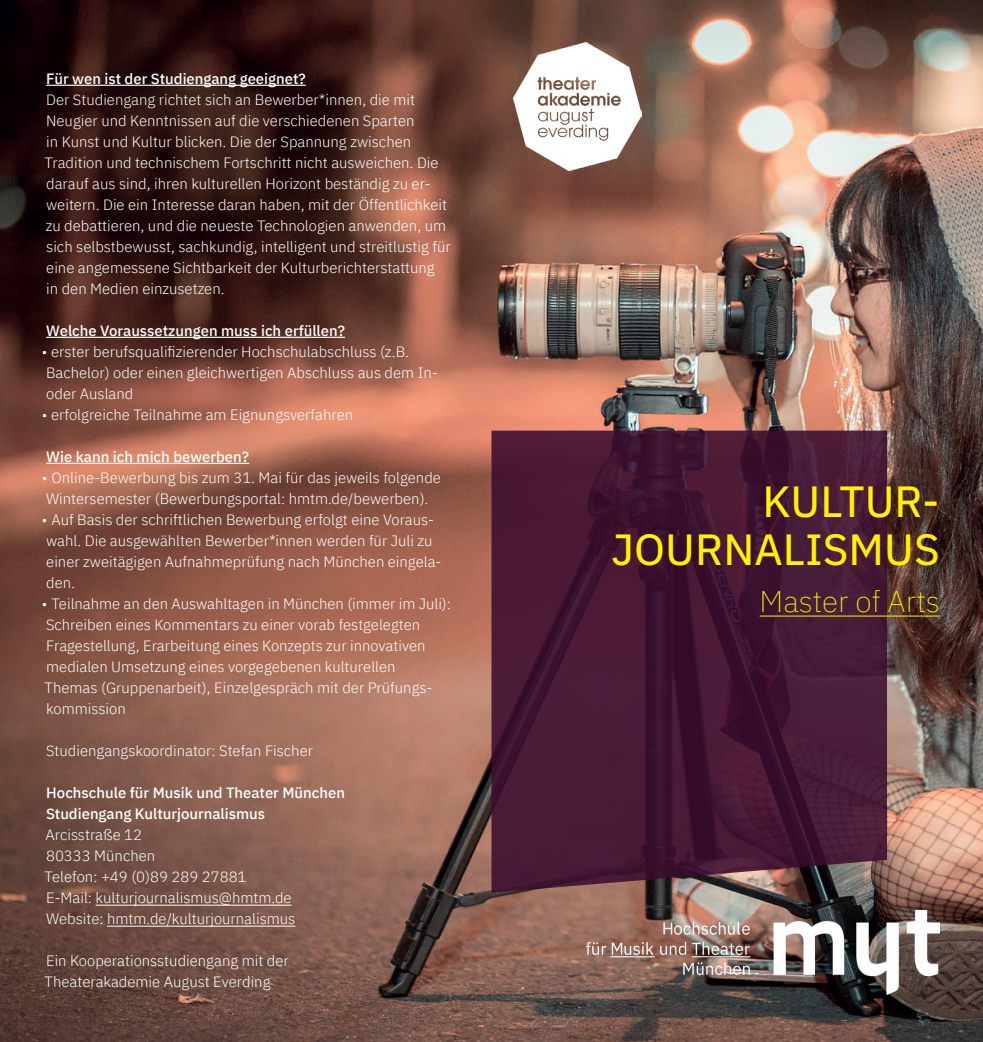
<style>
.page{position:relative;width:983px;height:1042px;background:#fff}
.page>*{position:absolute;margin:0;border:0;box-sizing:border-box;transform-origin:0 0}
.t1{font:43.75px/47.2px "IBM Plex Sans Text";color:#fff101;text-align:right}
.t2{font:200 29.75px "IBM Plex Sans";color:#fff101}
.t3{font:300 14.88px/21px "IBM Plex Sans";color:#fff}
.t4{font:500 14.88px/21px "IBM Plex Sans";color:#fff}
</style>
<div class="page">
<img style="left:0;top:0;width:982px;height:1042px">
<svg style="left:491px;top:431px;width:395px;height:462px;background:#471a34"></svg>
<hr style="left:759px;top:616px;width:180px;height:1px;background:#fff101">
<hr style="left:46px;top:85px;width:260px;height:1px;background:#fff">
<hr style="left:46px;top:337px;width:299px;height:1px;background:#fff">
<hr style="left:46px;top:463px;width:203px;height:1px;background:#fff">
<hr style="left:96px;top:905px;width:195px;height:1px;background:#fff">
<hr style="left:107px;top:926px;width:188px;height:1px;background:#fff">
<img style="left:513px;top:42px;width:128px;height:128px">
<img style="left:586px;top:911px;width:353px;height:83px">
<p class="t4" style="left:46px;top:67px;width:261px">Für wen ist der Studiengang geeignet?</p>
<p class="t3" style="left:45px;top:88px;width:407px">Der Studiengang richtet sich an Bewerber*innen, die mit Neugier und Kenntnissen auf die verschiedenen Sparten<br>in Kunst und Kultur blicken. Die der Spannung zwischen Tradition und technischem Fortschritt nicht ausweichen. Die darauf aus sind, ihren kulturellen Horizont beständig zu er&shy;weitern. Die ein Interesse daran haben, mit der Öffentlichkeit zu debattieren, und die neueste Technologien anwenden, um sich selbstbewusst, sachkundig, intelligent und streitlustig für eine angemessene Sichtbarkeit der Kulturberichterstattung<br>in den Medien einzusetzen.</p>
<p class="t4" style="left:46px;top:319px;width:300px">Welche Voraussetzungen muss ich erfüllen?</p>
<p class="t3" style="left:42px;top:340px;width:397px">• erster berufsqualifizierender Hochschulabschluss (z.B.<br>Bachelor) oder einen gleichwertigen Abschluss aus dem In&shy;oder Ausland</p>
<p class="t3" style="left:42px;top:403px;width:312px">• erfolgreiche Teilnahme am Eignungsverfahren</p>
<p class="t4" style="left:46px;top:445px;width:204px">Wie kann ich mich bewerben?</p>
<p class="t3" style="left:42px;top:466px;width:400px">• Online-Bewerbung bis zum 31. Mai für das jeweils folgende<br>Wintersemester (Bewerbungsportal: hmtm.de/bewerben).</p>
<p class="t3" style="left:42px;top:508px;width:401px">• Auf Basis der schriftlichen Bewerbung erfolgt eine Voraus&shy;wahl. Die ausgewählten Bewerber*innen werden für Juli zu einer zweitägigen Aufnahmeprüfung nach München eingela&shy;den.</p>
<p class="t3" style="left:42px;top:592px;width:410px">• Teilnahme an den Auswahltagen in München (immer im Juli):<br>Schreiben eines Kommentars zu einer vorab festgelegten Fragestellung, Erarbeitung eines Konzepts zur innovativen medialen Umsetzung eines vorgegebenen kulturellen<br>Themas (Gruppenarbeit), Einzelgespräch mit der Prüfungs&shy;kommission</p>
<p class="t3" style="left:46px;top:739px;width:268px">Studiengangskoordinator: Stefan Fischer</p>
<p class="t4" style="left:46px;top:781px;width:300px">Hochschule für Musik und Theater München<br>Studiengang Kulturjournalismus</p>
<p class="t3" style="left:45px;top:823px;width:252px">Arcisstraße 12<br>80333 München<br>Telefon: +49 (0)89 289 27881<br>E-Mail: kulturjournalismus@hmtm.de<br>Website: hmtm.de/kulturjournalismus</p>
<p class="t3" style="left:45px;top:949px;width:246px">Ein Kooperationsstudiengang mit der<br>Theaterakademie August Everding</p>
<h1 class="t1" style="left:611px;top:474px;width:330px">KULTUR-<br>JOURNALISMUS</h1>
<h2 class="t2" style="left:759px;top:579px;width:182px">Master of Arts</h2>
</div>
